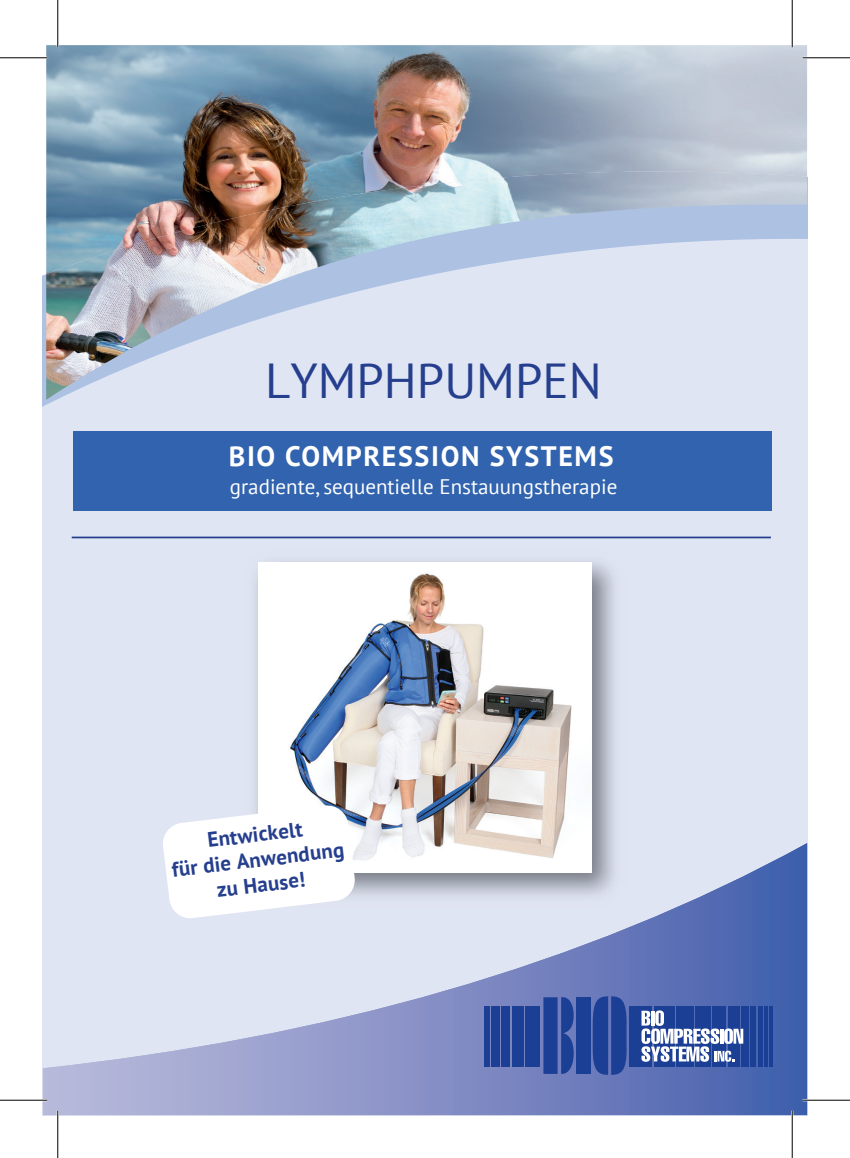
<style>
.page{position:relative;width:850px;height:1158px;background:#fff}
.page>*{position:absolute;margin:0;border:0;box-sizing:border-box;transform-origin:0 0}
.t1{font:49px "PT Sans";color:#253f8e}
.t2{font:700 28px "PT Sans";letter-spacing:.06em;color:#fff}
.t3{font:21px "PT Sans";color:#fff}
.t4{font:700 21px/25.2px "PT Sans";color:#253f8e;text-align:center}
</style>
<div class="page">
<div style="left:43px;top:228px;width:764px;height:615px;background:#e0e5f3"></div>
<svg style="left:43px;top:843px;width:764px;height:271px;background:#a6b1d7"></svg>
<img style="left:46px;top:45px;width:761px;height:171px">
<img style="left:46px;top:216px;width:145px;height:12px">
<img style="left:191px;top:171px;width:616px;height:57px">
<img style="left:46px;top:228px;width:431px;height:58px">
<img style="left:46px;top:285px;width:221px;height:58px">
<img style="left:46px;top:342px;width:96px;height:57px">
<div style="left:73px;top:431px;width:698px;height:79px;background:#3163af"></div>
<hr style="left:72px;top:536px;width:699px;height:2px;background:#253f8e">
<div style="left:484px;top:1005px;width:5px;height:61px;background:#1b3f94"></div>
<div style="left:491px;top:1005px;width:8px;height:61px;background:#1b3f94"></div>
<div style="left:501px;top:1005px;width:9px;height:61px;background:#1b3f94"></div>
<div style="left:511px;top:1005px;width:12px;height:61px;background:#1b3f94"></div>
<div style="left:525px;top:1005px;width:15px;height:61px;background:#1b3f94"></div>
<div style="left:629px;top:1005px;width:23px;height:61px;background:#1b3f94"></div>
<div style="left:654px;top:1005px;width:20px;height:61px;background:#1b3f94"></div>
<div style="left:676px;top:1005px;width:17px;height:61px;background:#1b3f94"></div>
<div style="left:750px;top:1005px;width:6px;height:61px;background:#1b3f94"></div>
<hr style="left:758px;top:1005px;width:4px;height:61px;background:#1b3f94">
<hr style="left:769px;top:1005px;width:3px;height:61px;background:#1b3f94">
<hr style="left:764px;top:1005px;width:3px;height:61px;background:#1b3f94">
<div style="left:741px;top:1005px;width:8px;height:61px;background:#1b3f94"></div>
<div style="left:728px;top:1005px;width:11px;height:61px;background:#1b3f94"></div>
<div style="left:712px;top:1005px;width:14px;height:61px;background:#1b3f94"></div>
<div style="left:695px;top:1005px;width:16px;height:61px;background:#1b3f94"></div>
<svg style="left:543px;top:997px;width:30px;height:76px;background:#2b4b9b"></svg>
<div style="left:576px;top:997px;width:14px;height:76px;background:#1b3f94"></div>
<svg style="left:593px;top:996px;width:33px;height:78px;background:#27489a"></svg>
<svg style="left:641px;top:1010px;width:102px;height:51px"></svg>
<hr style="left:0;top:57px;width:47px;height:2px;background:#fff">
<hr style="left:802px;top:57px;width:48px;height:2px;background:#fff">
<hr style="left:0;top:1098px;width:47px;height:3px;background:#fff">
<hr style="left:802px;top:1098px;width:48px;height:3px;background:#fff">
<hr style="left:57px;top:0;width:2px;height:47px;background:#fff">
<hr style="left:57px;top:1110px;width:2px;height:47px;background:#fff">
<hr style="left:791px;top:0;width:2px;height:47px;background:#fff">
<hr style="left:791px;top:1110px;width:2px;height:47px;background:#fff">
<hr style="left:0;top:57px;width:47px;height:1px;background:#000">
<hr style="left:802px;top:57px;width:48px;height:1px;background:#000">
<hr style="left:0;top:1099px;width:47px;height:1px;background:#000">
<hr style="left:802px;top:1099px;width:48px;height:1px;background:#000">
<hr style="left:57px;top:0;width:1px;height:47px;background:#000">
<hr style="left:57px;top:1110px;width:1px;height:47px;background:#000">
<hr style="left:792px;top:0;width:1px;height:47px;background:#000">
<hr style="left:792px;top:1110px;width:1px;height:47px;background:#000">
<img style="left:241px;top:546px;width:387px;height:363px">
<img style="left:259px;top:563px;width:332px;height:309px">
<svg style="left:162px;top:804px;width:194px;height:115px"></svg>
<h1 class="t1" style="left:265px;top:349px;width:338px">LYMPHPUMPEN</h1>
<h2 class="t2" style="left:229px;top:437px;width:386px">BIO COMPRESSION SYSTEMS</h2>
<p class="t3" style="left:230px;top:473px;width:389px">gradiente, sequentielle Enstauungstherapie</p>
<p class="t4" style="left:167px;top:831px;width:175px;rotate:-7deg">Entwickelt<br>für die Anwendung zu Hause!</p>
</div>
